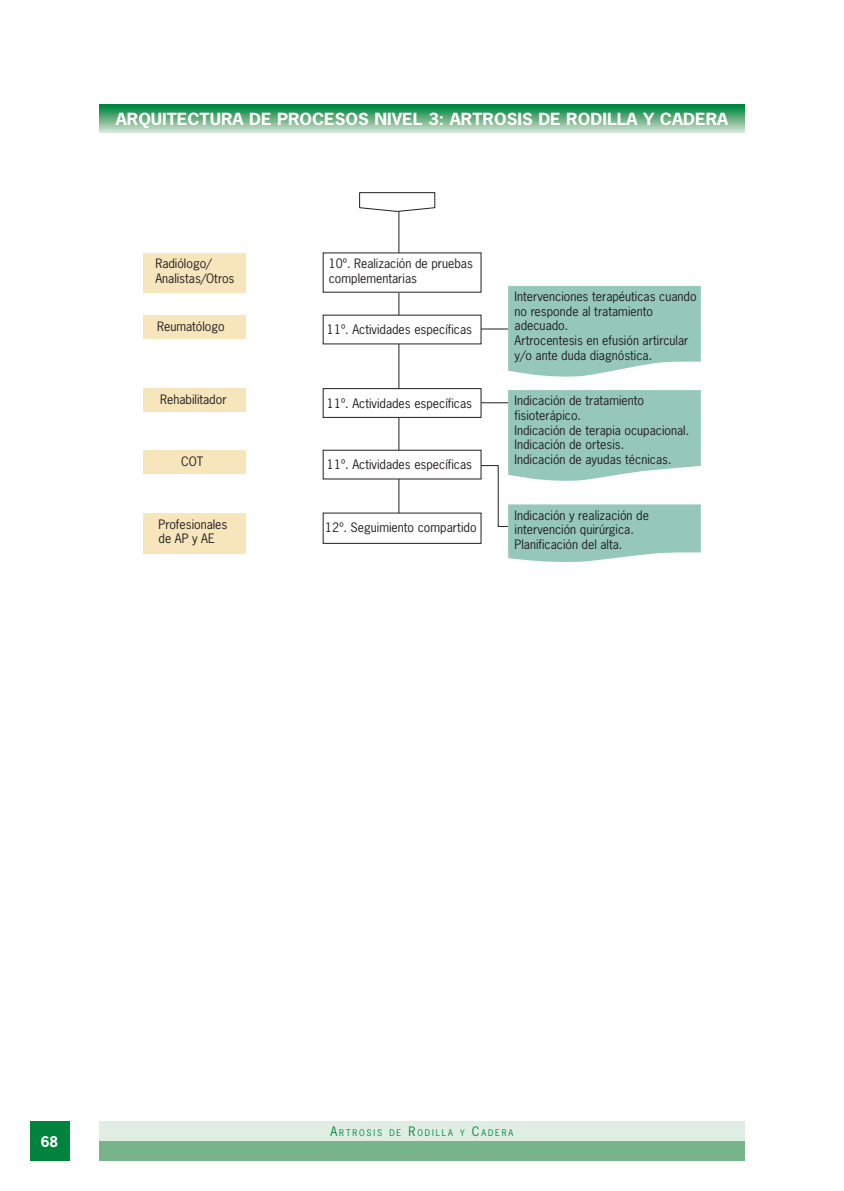
<style>
.page{position:relative;width:844px;height:1191px;background:#fff}
.page>*{position:absolute;margin:0;border:0;box-sizing:border-box;transform-origin:0 0}
.t1{font:700 15.75px "News Gothic";color:#fff;scale:1.11 1}
.t2{font:700 14px "News Gothic";color:#fff}
.t3{font:12.25px/14.7px "News Gothic";color:#231f20}
.t4{font:8.58px "News Gothic";letter-spacing:.215em;color:#00843d}
.s1{font-size:12.25px}
</style>
<div class="page">
<div style="left:30px;top:1121px;width:39px;height:40px;background:#00843d"></div>
<div style="left:99px;top:1141px;width:645px;height:20px;background:#77b48a"></div>
<div style="left:99px;top:1121px;width:645px;height:20px;background:#e0ede2"></div>
<svg style="left:398px;top:212px;width:129px;height:315px"></svg>
<svg style="left:508px;top:286px;width:192px;height:91px"></svg>
<div style="left:143px;top:253px;width:103px;height:39px;background:#f7e6bc"></div>
<div style="left:143px;top:315px;width:103px;height:23px;background:#f7e6bc"></div>
<div style="left:143px;top:388px;width:103px;height:24px;background:#f7e6bc"></div>
<div style="left:143px;top:450px;width:103px;height:23px;background:#f7e6bc"></div>
<div style="left:143px;top:513px;width:103px;height:40px;background:#f7e6bc"></div>
<div style="left:323px;top:253px;width:158px;height:39px;background:#fff"></div>
<div style="left:323px;top:315px;width:158px;height:29px;background:#fff"></div>
<svg style="left:508px;top:390px;width:192px;height:91px"></svg>
<svg style="left:508px;top:504px;width:192px;height:58px"></svg>
<div style="left:323px;top:388px;width:158px;height:29px;background:#fff"></div>
<div style="left:322px;top:388px;width:159px;height:30px;border:1px solid #231f20"></div>
<div style="left:323px;top:450px;width:158px;height:29px;background:#fff"></div>
<div style="left:323px;top:513px;width:158px;height:30px;background:#fff"></div>
<div style="left:322px;top:512px;width:159px;height:32px;border:1px solid #231f20"></div>
<svg style="left:359px;top:192px;width:76px;height:20px"></svg>
<div style="left:99px;top:104px;width:645px;height:28px;background:linear-gradient(to bottom,#007d31,#ccdbca)"></div>
<p class="t1" style="left:116px;top:108px;width:553px">ARQUITECTURA DE PROCESOS NIVEL 3: ARTROSIS DE RODILLA Y CADERA</p>
<p class="t3" style="left:155px;top:256px;width:81px">Radiólogo/<br>Analistas/Otros</p>
<p class="t3" style="left:157px;top:318px;width:69px">Reumatólogo</p>
<p class="t3" style="left:160px;top:392px;width:68px">Rehabilitador</p>
<p class="t3" style="left:181px;top:453px;width:24px">COT</p>
<p class="t3" style="left:328px;top:256px;width:146px">10º. Realización de pruebas complementarias</p>
<p class="t3" style="left:327px;top:322px;width:147px">11º. Actividades específicas</p>
<p class="t3" style="left:327px;top:395px;width:147px">11º. Actividades específicas</p>
<p class="t3" style="left:327px;top:457px;width:147px">11º. Actividades específicas</p>
<p class="t3" style="left:514px;top:289px;width:183px">Intervenciones terapéuticas cuando no responde al tratamiento adecuado.<br>Artrocentesis en efusión artircular y/o ante duda diagnóstica.</p>
<p class="t3" style="left:514px;top:393px;width:176px">Indicación de tratamiento fisioterápico.<br>Indicación de terapia ocupacional.<br>Indicación de ortesis.<br>Indicación de ayudas técnicas.</p>
<p class="t3" style="left:158px;top:516px;width:70px">Profesionales de AP y AE</p>
<p class="t3" style="left:325px;top:520px;width:153px">12º. Seguimiento compartido</p>
<p class="t3" style="left:514px;top:507px;width:136px">Indicación y realización de intervención quirúrgica.<br>Planificación del alta.</p>
<p class="t2" style="left:41px;top:1132px;width:19px">68</p>
<p class="t4" style="left:330px;top:1127px;width:184px"><span class="s1">A</span>RTROSIS DE <span class="s1">R</span>ODILLA Y <span class="s1">C</span>ADERA</p>
</div>
